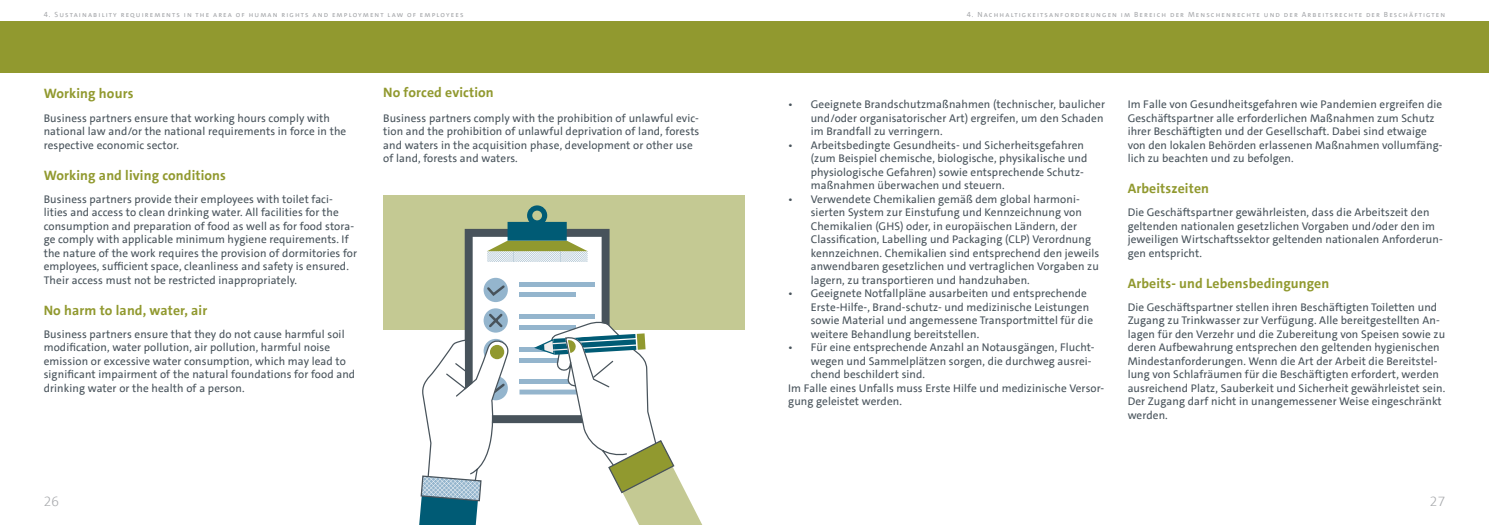
<style>
.page{position:relative;width:1489px;height:525px;background:#fff}
.page>*{position:absolute;margin:0;border:0;box-sizing:border-box;transform-origin:0 0}
.t1{font:700 13.75px "VWAG The Sans";letter-spacing:.01em;color:#91992f}
.t2{font:300 13.75px "VWAG The Sans";color:#a7a9ac}
.t3{font:11.25px/13.5px "VWAG The Sans";letter-spacing:.01em;color:#48535b}
.t4{font:7.5px "VWAG The Sans";letter-spacing:.15em;color:#a7a9ac}
</style>
<div class="page">
<div style="left:0;top:22px;width:1488px;height:51px;background:#91992f"></div>
<div style="left:383px;top:195px;width:361px;height:134px;background:#c4c993"></div>
<svg style="left:419px;top:205px;width:283px;height:319px"></svg>
<p class="t4" style="left:44px;top:10px;width:421px">4. Sustainability requirements in the area of human rights and employment law of employees</p>
<p class="t4" style="left:966px;top:10px;width:480px">4. Nachhaltigkeitsanforderungen im Bereich der Menschenrechte und der Arbeitsrechte der Beschäftigten</p>
<p class="t1" style="left:44px;top:84px;width:91px">Working hours</p>
<p class="t3" style="left:44px;top:111px;width:304px">Business partners ensure that working hours comply with national law and/or the national requirements in force in the respective economic sector.</p>
<p class="t1" style="left:44px;top:166px;width:184px">Working and living conditions</p>
<p class="t3" style="left:44px;top:192px;width:315px">Business partners provide their employees with toilet faci&shy;lities and access to clean drinking water. All facilities for the consumption and preparation of food as well as for food stora&shy;ge comply with applicable minimum hygiene requirements. If the nature of the work requires the provision of dormitories for employees, sufficient space, cleanliness and safety is ensured.<br>Their access must not be restricted inappropriately.</p>
<p class="t1" style="left:44px;top:301px;width:165px">No harm to land, water, air</p>
<p class="t3" style="left:44px;top:327px;width:313px">Business partners ensure that they do not cause harmful soil modification, water pollution, air pollution, harmful noise emission or excessive water consumption, which may lead to significant impairment of the natural foundations for food and drinking water or the health of a person.</p>
<p class="t1" style="left:383px;top:84px;width:112px">No forced eviction</p>
<p class="t3" style="left:383px;top:111px;width:318px">Business partners comply with the prohibition of unlawful evic&shy;tion and the prohibition of unlawful deprivation of land, forests and waters in the acquisition phase, development or other use of land, forests and waters.</p>
<p class="t3" style="left:810px;top:98px;width:296px;text-indent:-22px">• Geeignete Brandschutzmaßnahmen (technischer, baulicher und/oder organisatorischer Art) ergreifen, um den Schaden im Brandfall zu verringern.</p>
<p class="t3" style="left:810px;top:138px;width:278px;text-indent:-22px">• Arbeitsbedingte Gesundheits- und Sicherheitsgefahren (zum Beispiel chemische, biologische, physikalische und physiologische Gefahren) sowie entsprechende Schutz&shy;maßnahmen überwachen und steuern.</p>
<p class="t3" style="left:810px;top:192px;width:290px;text-indent:-22px">• Verwendete Chemikalien gemäß dem global harmoni&shy;sierten System zur Einstufung und Kennzeichnung von Chemikalien (GHS) oder, in europäischen Ländern, der Classification, Labelling und Packaging (CLP) Verordnung kennzeichnen. Chemikalien sind entsprechend den jeweils anwendbaren gesetzlichen und vertraglichen Vorgaben zu lagern, zu transportieren und handzuhaben.</p>
<p class="t3" style="left:810px;top:287px;width:284px;text-indent:-22px">• Geeignete Notfallpläne ausarbeiten und entsprechende Erste-Hilfe-, Brand-schutz- und medizinische Leistungen sowie Material und angemessene Transportmittel für die weitere Behandlung bereitstellen.</p>
<p class="t3" style="left:788px;top:341px;width:308px">• Für eine entsprechende Anzahl an Notausgängen, Flucht-</p>
<p class="t3" style="left:810px;top:354px;width:282px">wegen und Sammelplätzen sorgen, die durchweg ausrei-</p>
<p class="t3" style="left:810px;top:368px;width:116px">chend beschildert sind.</p>
<p class="t3" style="left:788px;top:381px;width:317px">Im Falle eines Unfalls muss Erste Hilfe und medizinische Versor-</p>
<p class="t3" style="left:788px;top:395px;width:115px">gung geleistet werden.</p>
<p class="t3" style="left:1127px;top:98px;width:316px">Im Falle von Gesundheitsgefahren wie Pandemien ergreifen die Geschäftspartner alle erforderlichen Maßnahmen zum Schutz ihrer Beschäftigten und der Gesellschaft. Dabei sind etwaige von den lokalen Behörden erlassenen Maßnahmen vollumfäng&shy;lich zu beachten und zu befolgen.</p>
<p class="t1" style="left:1127px;top:180px;width:83px">Arbeitszeiten</p>
<p class="t3" style="left:1127px;top:206px;width:317px">Die Geschäftspartner gewährleisten, dass die Arbeitszeit den geltenden nationalen gesetzlichen Vorgaben und/oder den im jeweiligen Wirtschaftssektor geltenden nationalen Anforderun&shy;gen entspricht.</p>
<p class="t1" style="left:1127px;top:274px;width:203px">Arbeits- und Lebensbedingungen</p>
<p class="t3" style="left:1127px;top:300px;width:319px">Die Geschäftspartner stellen ihren Beschäftigten Toiletten und Zugang zu Trinkwasser zur Verfügung. Alle bereitgestellten An&shy;lagen für den Verzehr und die Zubereitung von Speisen sowie zu deren Aufbewahrung entsprechen den geltenden hygienischen Mindestanforderungen. Wenn die Art der Arbeit die Bereitstel&shy;lung von Schlafräumen für die Beschäftigten erfordert, werden ausreichend Platz, Sauberkeit und Sicherheit gewährleistet sein.<br>Der Zugang darf nicht in unangemessener Weise eingeschränkt werden.</p>
<p class="t2" style="left:44px;top:492px;width:17px">26</p>
<p class="t2" style="left:1429px;top:492px;width:17px">27</p>
</div>
